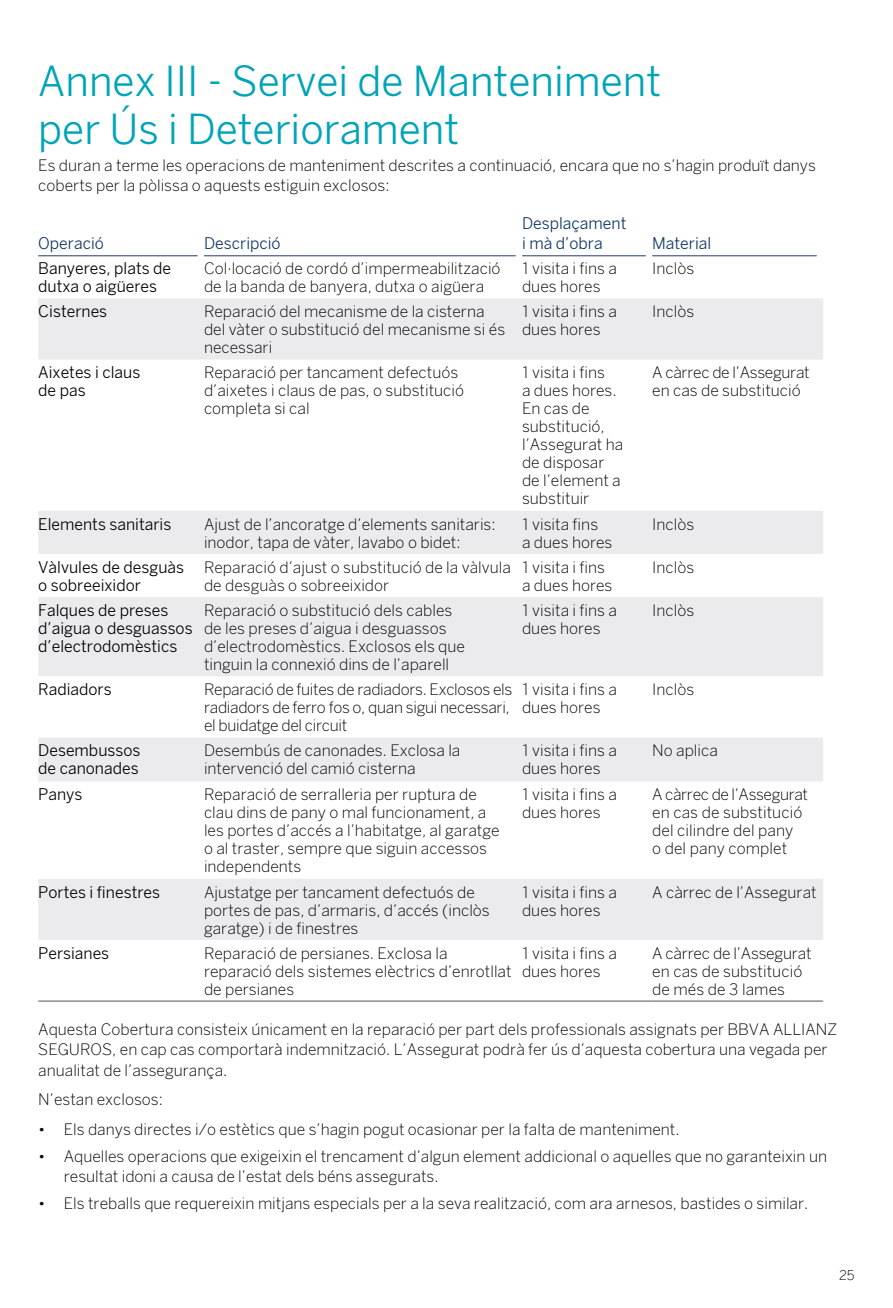
<style>
.page{position:relative;width:893px;height:1308px;background:#fff}
.page>*{position:absolute;margin:0;border:0;box-sizing:border-box;transform-origin:0 0}
.t1{font:40.5px/48.6px "BBVA Benton Sans";color:#00a4b7}
.t2{font:300 15.75px/18px "BBVA Benton Sans";color:#000}
.t3{font:15.75px/18px "BBVA Benton Sans";color:#000}
.t4{font:300 15.75px/18px "BBVA Benton Sans";letter-spacing:-.02em;color:#000}
.t5{font:15.75px/20.2px "BBVA Benton Sans";color:#103668}
.t6{font:300 13.5px "BBVA Benton Sans";color:#000}
</style>
<div class="page">
<svg style="left:38px;top:298px;width:785px;height:642px"></svg>
<hr style="left:38px;top:1000px;width:166px;height:1px;background:#50535a">
<hr style="left:204px;top:1000px;width:318px;height:1px;background:#50535a">
<hr style="left:522px;top:1000px;width:130px;height:1px;background:#50535a">
<hr style="left:652px;top:1000px;width:171px;height:1px;background:#50535a">
<hr style="left:38px;top:255px;width:160px;height:1px;background:#3e517f">
<hr style="left:204px;top:255px;width:312px;height:1px;background:#3e517f">
<hr style="left:522px;top:255px;width:124px;height:1px;background:#3e517f">
<hr style="left:652px;top:255px;width:165px;height:1px;background:#3e517f">
<h1 class="t1" style="left:38px;top:57px;width:624px">Annex III - Servei de Manteniment per Ús i Deteriorament</h1>
<p class="t2" style="left:38px;top:155px;width:779px;line-height:20.2px">Es duran a terme les operacions de manteniment descrites a continuació, encara que no s’hagin produït danys coberts per la pòlissa o aquests estiguin exclosos:</p>
<p class="t5" style="left:38px;top:233px;width:67px">Operació</p>
<p class="t5" style="left:204px;top:233px;width:78px">Descripció</p>
<p class="t5" style="left:522px;top:213px;width:106px">Desplaçament i mà d’obra</p>
<p class="t5" style="left:652px;top:233px;width:61px">Material</p>
<p class="t3" style="left:38px;top:259px;width:134px">Banyeres, plats de dutxa o aigüeres</p>
<p class="t2" style="left:204px;top:259px;width:298px">Col·locació de cordó d’impermeabilització de la banda de banyera, dutxa o aigüera</p>
<p class="t2" style="left:522px;top:259px;width:97px">1 visita i fins a dues hores</p>
<p class="t2" style="left:652px;top:259px;width:44px">Inclòs</p>
<p class="t3" style="left:38px;top:302px;width:70px">Cisternes</p>
<p class="t2" style="left:204px;top:302px;width:303px">Reparació del mecanisme de la cisterna del vàter o substitució del mecanisme si és necessari</p>
<p class="t2" style="left:522px;top:302px;width:97px">1 visita i fins a dues hores</p>
<p class="t2" style="left:652px;top:302px;width:44px">Inclòs</p>
<p class="t3" style="left:38px;top:363px;width:104px">Aixetes i claus de pas</p>
<p class="t2" style="left:204px;top:363px;width:262px">Reparació per tancament defectuós d’aixetes i claus de pas, o substitució completa si cal</p>
<p class="t2" style="left:522px;top:363px;width:103px">1 visita i fins<br>a dues hores.<br>En cas de substitució, l’Assegurat ha de disposar de l’element a substituir</p>
<p class="t2" style="left:652px;top:363px;width:159px">A càrrec de l’Assegurat en cas de substitució</p>
<p class="t3" style="left:38px;top:515px;width:135px">Elements sanitaris</p>
<p class="t2" style="left:204px;top:515px;width:293px">Ajust de l’ancoratge d’elements sanitaris: inodor, tapa de vàter, lavabo o bidet:</p>
<p class="t2" style="left:522px;top:515px;width:92px">1 visita fins<br>a dues hores</p>
<p class="t2" style="left:652px;top:515px;width:44px">Inclòs</p>
<p class="t3" style="left:38px;top:558px;width:147px">Vàlvules de desguàs o sobreeixidor</p>
<p class="t2" style="left:204px;top:558px;width:308px">Reparació d’ajust o substitució de la vàlvula de desguàs o sobreeixidor</p>
<p class="t2" style="left:522px;top:558px;width:92px">1 visita i fins a dues hores</p>
<p class="t2" style="left:652px;top:558px;width:44px">Inclòs</p>
<p class="t3" style="left:38px;top:601px;width:156px">Falques de preses d’aigua o desguassos d’electrodomèstics</p>
<p class="t2" style="left:204px;top:601px;width:262px">Reparació o substitució dels cables de les preses d’aigua i desguassos d’electrodomèstics. Exclosos els que tinguin la connexió dins de l’aparell</p>
<p class="t2" style="left:522px;top:601px;width:97px">1 visita i fins a dues hores</p>
<p class="t2" style="left:652px;top:601px;width:44px">Inclòs</p>
<p class="t3" style="left:38px;top:680px;width:75px">Radiadors</p>
<p class="t4" style="left:204px;top:680px;width:310px">Reparació de fuites de radiadors. Exclosos els radiadors de ferro fos o, quan sigui necessari, el buidatge del circuit</p>
<p class="t2" style="left:522px;top:680px;width:97px">1 visita i fins a dues hores</p>
<p class="t2" style="left:652px;top:680px;width:44px">Inclòs</p>
<p class="t3" style="left:38px;top:741px;width:104px">Desembussos de canonades</p>
<p class="t2" style="left:204px;top:741px;width:258px">Desembús de canonades. Exclosa la intervenció del camió cisterna</p>
<p class="t2" style="left:522px;top:741px;width:97px">1 visita i fins a dues hores</p>
<p class="t2" style="left:652px;top:741px;width:67px">No aplica</p>
<p class="t3" style="left:38px;top:785px;width:46px">Panys</p>
<p class="t2" style="left:204px;top:785px;width:297px">Reparació de serralleria per ruptura de clau dins de pany o mal funcionament, a les portes d’accés a l’habitatge, al garatge o al traster, sempre que siguin accessos independents</p>
<p class="t2" style="left:522px;top:785px;width:97px">1 visita i fins a dues hores</p>
<p class="t2" style="left:652px;top:785px;width:157px">A càrrec de l’Assegurat en cas de substitució del cilindre del pany<br>o del pany complet</p>
<p class="t3" style="left:38px;top:883px;width:123px">Portes i finestres</p>
<p class="t2" style="left:204px;top:882px;width:287px">Ajustatge per tancament defectuós de portes de pas, d’armaris, d’accés (inclòs garatge) i de finestres</p>
<p class="t2" style="left:522px;top:882px;width:97px">1 visita i fins a dues hores</p>
<p class="t2" style="left:652px;top:882px;width:166px">A càrrec de l’Assegurat</p>
<p class="t3" style="left:38px;top:944px;width:73px">Persianes</p>
<p class="t2" style="left:204px;top:944px;width:309px">Reparació de persianes. Exclosa la reparació dels sistemes elèctrics d’enrotllat de persianes</p>
<p class="t2" style="left:522px;top:944px;width:97px">1 visita i fins a dues hores</p>
<p class="t2" style="left:652px;top:944px;width:161px">A càrrec de l’Assegurat en cas de substitució de més de 3 lames</p>
<p class="t2" style="left:38px;top:1019px;width:800px;line-height:20.2px">Aquesta Cobertura consisteix únicament en la reparació per part dels professionals assignats per BBVA ALLIANZ<br>SEGUROS, en cap cas comportarà indemnització. L’Assegurat podrà fer ús d’aquesta cobertura una vegada per anualitat de l’assegurança.</p>
<p class="t2" style="left:38px;top:1090px;width:126px">N’estan exclosos:</p>
<p class="t2" style="left:38px;top:1120px;width:643px">• Els danys directes i/o estètics que s’hagin pogut ocasionar per la falta de manteniment.</p>
<p class="t2" style="left:64px;top:1146px;width:765px;line-height:20.2px;text-indent:-26px">• Aquelles operacions que exigeixin el trencament d’algun element addicional o aquelles que no garanteixin un resultat idoni a causa de l’estat dels béns assegurats.</p>
<p class="t2" style="left:38px;top:1194px;width:772px">• Els treballs que requereixin mitjans especials per a la seva realització, com ara arnesos, bastides o similar.</p>
<p class="t6" style="left:839px;top:1267px;width:17px">25</p>
</div>
